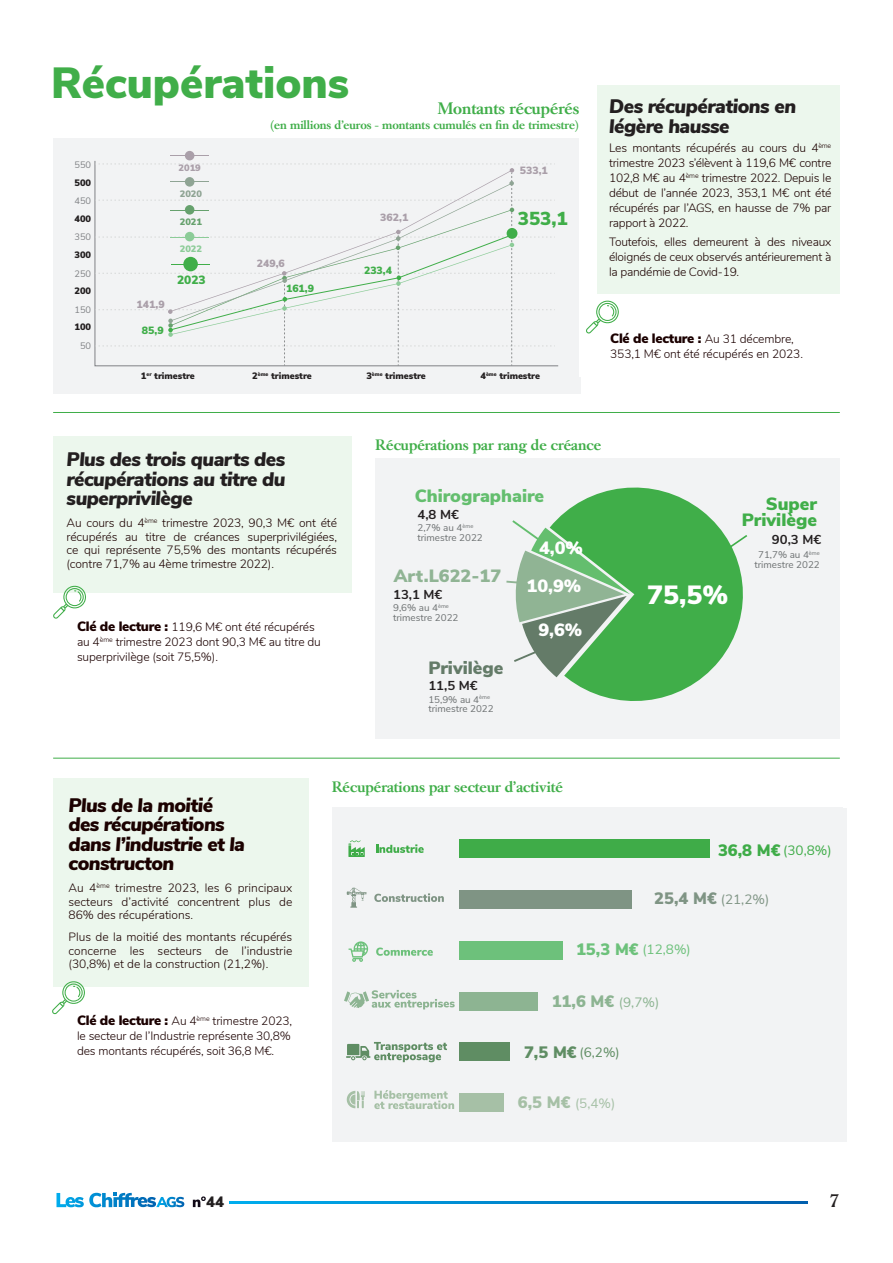
<style>
.page{position:relative;width:893px;height:1263px;background:#fff}
.page>*{position:absolute;margin:0;border:0;box-sizing:border-box;transform-origin:0 0}
.t1{font:900 43.5px "Nunito Sans";color:#40ae49}
.t2{font:900 26.25px "Nunito Sans";color:#fff}
.t3{font:italic 900 19.5px/19.5px "Nunito Sans";letter-spacing:-.025em;color:#231f20}
.t4{font:italic 900 19.5px/19.5px "Nunito Sans";letter-spacing:-.03em;color:#1b0100}
.t5{font:900 18.75px "Nunito Sans";color:#40ae49}
.t6{font:500 18px "Caslon Book BE";color:#231f20}
.t7{font:900 17.7px/16.2px "Nunito Sans";color:#40ae49;text-align:right}
.t8{font:900 17.7px "Nunito Sans";color:#64be6e}
.t9{font:900 17.7px "Nunito Sans";color:#fff}
.t10{font:900 17.7px "Nunito Sans";color:#90b494}
.t11{font:900 17.7px "Nunito Sans";color:#647b68}
.t12{font:500 16.5px "Caslon Book BE";color:#40ae49}
.t13{font:900 16.5px "Nunito Sans";color:#8db492}
.t14{font:500 15px "Caslon Book BE";color:#40ae49}
.t15{font:900 15px "Nunito Sans";color:#231f20}
.t16{font:900 13.5px "Nunito Sans";letter-spacing:-.02em;color:#1b0100}
.t17{font:13.5px "Nunito Sans";color:#3fac48}
.t18{font:13.5px "Nunito Sans";color:#6dc17b}
.t19{font:13.5px "Nunito Sans";color:#7f9484}
.t20{font:13.5px "Nunito Sans";color:#5f8d63}
.t21{font:13.5px "Nunito Sans";color:#a6c0a6}
.t22{font:700 12.9px "Nunito Sans";color:#231f20}
.t23{font:300 12px/15px "Nunito";letter-spacing:-.01em;color:#1b0100;text-align:justify}
.t24{font:500 12px "Caslon Book BE";color:#40ae49}
.t25{font:900 12px "Nunito Sans";color:#40ae49}
.t26{font:900 10.5px "Nunito Sans";color:#aa9fa9}
.t27{font:900 10.5px "Nunito Sans";color:#40ae49}
.t28{font:9.75px/9.8px "Nunito Sans";color:#6d7172}
.t29{font:900 9.3px "Nunito Sans";color:#231f20}
.t30{font:9.3px "Nunito Sans";color:#808285}
.t31{font:900 9.3px "Nunito Sans";color:#aa9fa9}
.t32{font:900 9.3px "Nunito Sans";color:#8fa494}
.t33{font:900 9.3px "Nunito Sans";color:#66a16d}
.t34{font:900 9.3px "Nunito Sans";color:#8ccc98}
.t35{font:900 5.4px "Nunito Sans";color:#231f20}
.s1{font-size:9.3px}
.s2{font-family:"Nunito";font-weight:300;font-size:12px}
.s3{font-family:"Nunito Sans";font-weight:900;font-size:13.5px}
.s4{font-weight:900;font-size:16.5px}
.s5{font-weight:400;font-size:13.5px}
</style>
<div class="page">
<svg style="left:56px;top:1192px;width:128px;height:15px"></svg>
<svg style="left:229px;top:1201px;width:579px;height:2px"></svg>
<svg style="left:193px;top:1196px;width:13px;height:11px"></svg>
<div style="left:53px;top:138px;width:527px;height:255px;background:#f2f3f4"></div>
<svg style="left:94px;top:160px;width:465px;height:206px"></svg>
<div style="left:185px;top:151px;width:9px;height:9px;background:#aa9fa9;border-radius:50%"></div>
<hr style="left:170px;top:155px;width:39px;height:1px;background:#aa9fa9">
<svg style="left:95px;top:164px;width:460px;height:202px"></svg>
<div style="left:507px;top:228px;width:10px;height:11px;background:#40ae49;border-radius:50%"></div>
<div style="left:579px;top:96px;width:261px;height:281px;background:#fff"></div>
<div style="left:597px;top:85px;width:243px;height:209px;background:#ecf7ed"></div>
<div style="left:53px;top:436px;width:299px;height:156px;background:#ecf7ed"></div>
<div style="left:53px;top:778px;width:256px;height:208px;background:#ecf7ed"></div>
<div style="left:375px;top:458px;width:464px;height:281px;background:#f2f3f4"></div>
<svg style="left:556px;top:487px;width:192px;height:214px;fill:#40ae49"></svg>
<svg style="left:717px;top:535px;width:30px;height:21px"></svg>
<svg style="left:506px;top:518px;width:129px;height:159px"></svg>
<div style="left:332px;top:808px;width:510px;height:333px;background:#f2f3f4"></div>
<svg style="left:348px;top:840px;width:17px;height:17px"></svg>
<svg style="left:376px;top:844px;width:48px;height:9px"></svg>
<svg style="left:347px;top:888px;width:19px;height:20px"></svg>
<svg style="left:374px;top:893px;width:70px;height:9px"></svg>
<svg style="left:344px;top:990px;width:111px;height:19px"></svg>
<svg style="left:349px;top:941px;width:19px;height:21px"></svg>
<svg style="left:376px;top:947px;width:57px;height:9px"></svg>
<svg style="left:347px;top:1091px;width:18px;height:17px"></svg>
<svg style="left:374px;top:1090px;width:80px;height:19px"></svg>
<svg style="left:346px;top:1042px;width:101px;height:20px"></svg>
<div style="left:459px;top:1093px;width:45px;height:19px;background:#a6c0a6"></div>
<div style="left:459px;top:1043px;width:51px;height:18px;background:#5f8d63"></div>
<div style="left:459px;top:992px;width:79px;height:18px;background:#8db492"></div>
<div style="left:459px;top:941px;width:104px;height:18px;background:#6dc17b"></div>
<div style="left:459px;top:890px;width:173px;height:19px;background:#7f9484"></div>
<div style="left:459px;top:839px;width:251px;height:19px;background:#3fac48"></div>
<svg style="left:586px;top:300px;width:33px;height:33px"></svg>
<hr style="left:53px;top:758px;width:787px;height:1px;background:#40ae49">
<hr style="left:53px;top:412px;width:787px;height:1px;background:#40ae49">
<svg style="left:52px;top:981px;width:33px;height:33px"></svg>
<svg style="left:53px;top:585px;width:33px;height:34px"></svg>
<p class="t1" style="left:51px;top:51px;width:300px">Récupérations</p>
<p class="t12" style="left:438px;top:99px;width:143px">Montants récupérés</p>
<p class="t24" style="left:270px;top:118px;width:311px">(en millions d’euros - montants cumulés en fin de trimestre)</p>
<p class="t30" style="left:74px;top:158px;width:18px">550</p>
<p class="t29" style="left:74px;top:176px;width:18px">500</p>
<p class="t30" style="left:74px;top:194px;width:18px">450</p>
<p class="t29" style="left:74px;top:212px;width:18px">400</p>
<p class="t30" style="left:74px;top:230px;width:18px">350</p>
<p class="t29" style="left:74px;top:248px;width:18px">300</p>
<p class="t30" style="left:74px;top:266px;width:18px">250</p>
<p class="t29" style="left:74px;top:284px;width:18px">200</p>
<p class="t30" style="left:74px;top:303px;width:18px">150</p>
<p class="t29" style="left:74px;top:320px;width:18px">100</p>
<p class="t30" style="left:80px;top:339px;width:13px">50</p>
<p class="t26" style="left:137px;top:296px;width:30px">141,9</p>
<p class="t27" style="left:142px;top:323px;width:23px">85,9</p>
<p class="t31" style="left:179px;top:161px;width:24px">2019</p>
<p class="t26" style="left:520px;top:162px;width:30px">533,1</p>
<p class="t32" style="left:180px;top:187px;width:24px">2020</p>
<p class="t33" style="left:180px;top:215px;width:24px">2021</p>
<p class="t34" style="left:180px;top:242px;width:24px">2022</p>
<p class="t27" style="left:286px;top:281px;width:30px">161,9</p>
<p class="t5" style="left:518px;top:205px;width:52px">353,1</p>
<p class="t26" style="left:380px;top:210px;width:30px">362,1</p>
<p class="t26" style="left:257px;top:256px;width:30px">249,6</p>
<p class="t27" style="left:364px;top:262px;width:30px">233,4</p>
<p class="t25" style="left:177px;top:271px;width:30px">2023</p>
<p class="t29" style="left:252px;top:369px;width:61px">2<sup>ème</sup> trimestre</p>
<p class="t29" style="left:366px;top:369px;width:61px">3<sup>ème</sup> trimestre</p>
<p class="t35" style="left:480px;top:370px;width:18px"><span class="s1">4</span>ème</p>
<p class="t29" style="left:141px;top:369px;width:56px">1<sup>er</sup> trimestre</p>
<p class="t29" style="left:499px;top:369px;width:42px">trimestre</p>
<p class="t3" style="left:609px;top:96px;width:189px">Des récupérations en légère hausse</p>
<p class="t23" style="left:609px;top:140px;width:224px">Les montants récupérés au cours du 4<sup>ème </sup>trimestre 2023 s’élèvent à 119,6 M€ contre 102,8 M€ au 4<sup>ème</sup> trimestre 2022. Depuis le début de l’année 2023, 353,1 M€ ont été récupérés par l’AGS, en hausse de 7% par rapport à 2022.</p>
<p class="t23" style="left:609px;top:234px;width:224px">Toutefois, elles demeurent à des niveaux éloignés de ceux observés antérieurement à la pandémie de Covid-19.</p>
<p class="t16" style="left:610px;top:328px;width:185px">Clé de lecture : <span class="s2">Au 31 décembre,</span></p>
<p class="t23" style="left:610px;top:346px;width:194px">353,1 M€ ont été récupérés en 2023.</p>
<p class="t3" style="left:67px;top:449px;width:220px;text-align:justify">Plus des trois quarts des récupérations au titre du superprivilège</p>
<p class="t23" style="left:67px;top:516px;width:272px;line-height:13.5px">Au cours du 4<sup>ème</sup> trimestre 2023, 90,3 M€ ont été récupérés au titre de créances superprivilégiées, ce qui représente 75,5% des montants récupérés (contre 71,7% au 4ème trimestre 2022).</p>
<p class="t23" style="left:77px;top:618px;width:245px;text-align:left"><span class="s3">Clé de lecture :</span> 119,6 M€ ont été récupérés au 4<sup>ème</sup> trimestre 2023 dont 90,3 M€ au titre du superprivilège (soit 75,5%).</p>
<p class="t14" style="left:376px;top:436px;width:227px">Récupérations par rang de créance</p>
<p class="t8" style="left:415px;top:482px;width:131px">Chirographaire</p>
<p class="t22" style="left:417px;top:505px;width:43px">4,8 M€</p>
<p class="t28" style="left:417px;top:522px;width:67px">2,7% au 4<sup>ème </sup>trimestre 2022</p>
<p class="t10" style="left:394px;top:562px;width:109px">Art.L622-17</p>
<p class="t22" style="left:393px;top:585px;width:51px">13,1 M€</p>
<p class="t28" style="left:393px;top:603px;width:67px">9,6% au 4<sup>ème </sup>trimestre 2022</p>
<p class="t11" style="left:428px;top:654px;width:77px">Privilège</p>
<p class="t22" style="left:428px;top:676px;width:51px">11,5 M€</p>
<p class="t28" style="left:428px;top:694px;width:67px">15,9% au 4<sup>ème </sup>trimestre 2022</p>
<p class="t9" style="left:539px;top:535px;width:45px">4,0%</p>
<p class="t9" style="left:526px;top:573px;width:56px">10,9%</p>
<p class="t2" style="left:647px;top:575px;width:83px">75,5%</p>
<p class="t9" style="left:538px;top:617px;width:45px">9,6%</p>
<p class="t7" style="left:742px;top:495px;width:77px">Super<br>Privilège</p>
<p class="t22" style="left:772px;top:530px;width:51px">90,3 M€</p>
<p class="t28" style="left:754px;top:549px;width:67px;text-align:center">71,7% au 4<sup>ème </sup>trimestre 2022</p>
<p class="t4" style="left:69px;top:794px;width:178px">Plus de la moitié des récupérations dans l’industrie et la constructon</p>
<p class="t23" style="left:69px;top:881px;width:225px;line-height:13.5px">Au 4<sup>ème</sup> trimestre 2023, les 6 principaux secteurs d’activité concentrent plus de 86% des récupérations.</p>
<p class="t23" style="left:69px;top:930px;width:225px;line-height:13.5px">Plus de la moitié des montants récupérés concerne les secteurs de l’industrie (30,8%) et de la construction (21,2%).</p>
<p class="t23" style="left:77px;top:1012px;width:217px"><span class="s3">Clé de lecture :</span> Au 4<sup>ème</sup> trimestre 2023, le secteur de l’Industrie représente 30,8% des montants récupérés, soit 36,8 M€.</p>
<p class="t14" style="left:332px;top:778px;width:232px">Récupérations par secteur d’activité</p>
<p class="t17" style="left:718px;top:841px;width:115px"><span class="s4">36,8 M€</span> (30,8%)</p>
<p class="t19" style="left:654px;top:889px;width:117px"><span class="s4">25,4 M€</span> (21,2%)</p>
<p class="t18" style="left:576px;top:940px;width:116px"><span class="s4">15,3 M€</span> (12,8%)</p>
<h3 class="t13" style="left:552px;top:989px;width:109px">11,6 M€ <span class="s5">(9,7%)</span></h3>
<p class="t20" style="left:524px;top:1043px;width:97px"><span class="s4">7,5 M€</span> (6,2%)</p>
<p class="t21" style="left:518px;top:1093px;width:99px"><span class="s4">6,5 M€</span> (5,4%)</p>
<p class="t15" style="left:206px;top:1191px;width:19px">44</p>
<h3 class="t6" style="left:830px;top:1191px;width:10px">7</h3>
</div>
